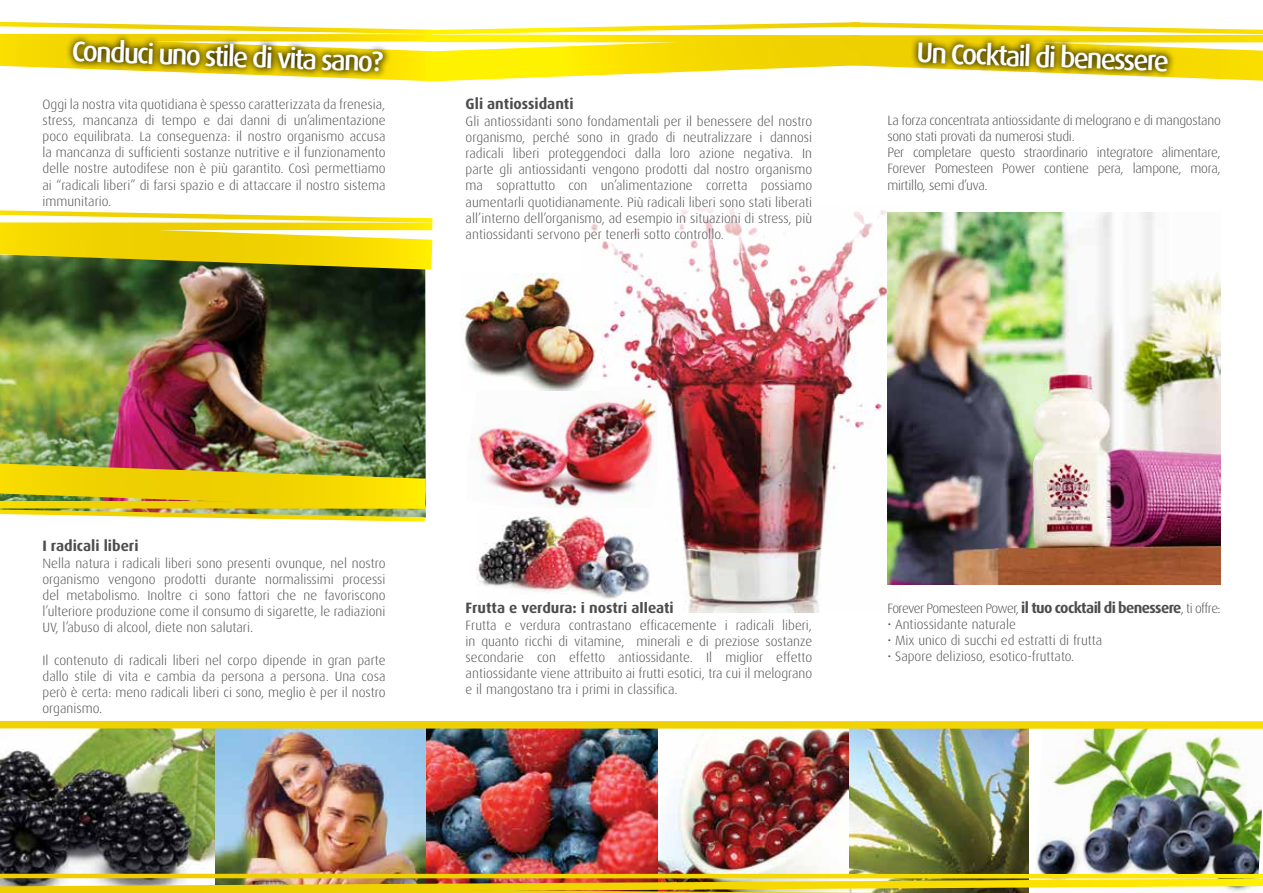
<style>
.page{position:relative;width:1263px;height:893px;background:#fff}
.page>*{position:absolute;margin:0;border:0;box-sizing:border-box;transform-origin:0 0}
.t1{font:500 28.5px "Dax";color:#fff}
.t2{font:700 15px "Dax";color:#4d4d4f}
.t3{font:300 13.5px/16.2px "Dax";letter-spacing:-.005em;color:#4d4d4f;text-align:justify}
.t4{font:300 13.5px "Dax";letter-spacing:-.045em;color:#4d4d4f}
.s1{font-weight:700;font-size:15px}
</style>
<div class="page">
<img style="left:849px;top:729px;width:179px;height:142px">
<img style="left:657px;top:729px;width:192px;height:142px">
<img style="left:214px;top:729px;width:212px;height:142px">
<img style="left:591px;top:205px;width:310px;height:407px">
<img style="left:426px;top:729px;width:231px;height:142px">
<img style="left:0;top:286px;width:426px;height:159px">
<img style="left:471px;top:387px;width:186px;height:122px">
<img style="left:0;top:729px;width:214px;height:142px">
<img style="left:1036px;top:729px;width:226px;height:142px">
<img style="left:0;top:871px;width:1263px;height:22px">
<svg style="left:0;top:210px;width:433px;height:76px;background:#bab034"></svg>
<img style="left:0;top:445px;width:426px;height:77px">
<svg style="left:0;top:21px;width:1263px;height:61px"></svg>
<div style="left:0;top:721px;width:1263px;height:8px;background:#efd100"></div>
<div style="left:65px;top:32px;width:326px;height:47px;background:#000;opacity:.75"></div>
<img style="left:460px;top:274px;width:141px;height:117px">
<div style="left:910px;top:34px;width:266px;height:45px;background:#000;opacity:.75"></div>
<img style="left:477px;top:509px;width:180px;height:93px">
<img style="left:887px;top:213px;width:333px;height:372px">
<h1 class="t1" style="left:72px;top:35px;width:313px;rotate:2deg">Conduci uno stile di vita sano?</h1>
<h1 class="t1" style="left:917px;top:37px;width:254px;rotate:2deg">Un Cocktail di benessere</h1>
<p class="t3" style="left:43px;top:96px;width:344px">Oggi la nostra vita quotidiana è spesso caratterizzata da frenesia, stress, mancanza di tempo e dai danni di un’alimentazione poco equilibrata. La conseguenza: il nostro organismo accusa la mancanza di sufficienti sostanze nutritive e il funzionamento delle nostre autodifese non è più garantito. Così permettiamo ai “radicali liberi” di farsi spazio e di attaccare il nostro sistema immunitario.</p>
<p class="t2" style="left:466px;top:96px;width:109px">Gli antiossidanti</p>
<p class="t3" style="left:466px;top:113px;width:348px">Gli antiossidanti sono fondamentali per il benessere del nostro organismo, perché sono in grado di neutralizzare i dannosi radicali liberi proteggendoci dalla loro azione negativa. In parte gli antiossidanti vengono prodotti dal nostro organismo ma soprattutto con un’alimentazione corretta possiamo aumentarli quotidianamente. Più radicali liberi sono stati liberati all’interno dell’organismo, ad esempio in situazioni di stress, più antiossidanti servono per tenerli sotto controllo.</p>
<p class="t3" style="left:887px;top:112px;width:335px;text-align:left">La forza concentrata antiossidante di melograno e di mangostano sono stati provati da numerosi studi.<br>Per completare questo straordinario integratore alimentare, Forever Pomesteen Power contiene pera, lampone, mora, mirtillo, semi d’uva.</p>
<p class="t2" style="left:43px;top:538px;width:98px">I radicali liberi</p>
<p class="t3" style="left:43px;top:555px;width:344px">Nella natura i radicali liberi sono presenti ovunque, nel nostro organismo vengono prodotti durante normalissimi processi del metabolismo. Inoltre ci sono fattori che ne favoriscono l’ulteriore produzione come il consumo di sigarette, le radiazioni UV, l’abuso di alcool, diete non salutari.</p>
<p class="t3" style="left:43px;top:652px;width:344px">Il contenuto di radicali liberi nel corpo dipende in gran parte dallo stile di vita e cambia da persona a persona. Una cosa però è certa: meno radicali liberi ci sono, meglio è per il nostro organismo.</p>
<p class="t2" style="left:466px;top:600px;width:210px">Frutta e verdura: i nostri alleati</p>
<p class="t3" style="left:466px;top:617px;width:348px">Frutta e verdura contrastano efficacemente i radicali liberi, in quanto ricchi di vitamine, minerali e di preziose sostanze secondarie con effetto antiossidante. Il miglior effetto antiossidante viene attribuito ai frutti esotici, tra cui il melograno e il mangostano tra i primi in classifica.</p>
<p class="t4" style="left:887px;top:601px;width:335px">Forever Pomesteen Power, <span class="s1">il tuo cocktail di benessere</span>, ti offre:</p>
<p class="t3" style="left:887px;top:616px;width:130px">• Antiossidante naturale</p>
<p class="t3" style="left:887px;top:632px;width:216px">• Mix unico di succhi ed estratti di frutta</p>
<p class="t3" style="left:887px;top:649px;width:189px">• Sapore delizioso, esotico-fruttato.</p>
</div>
